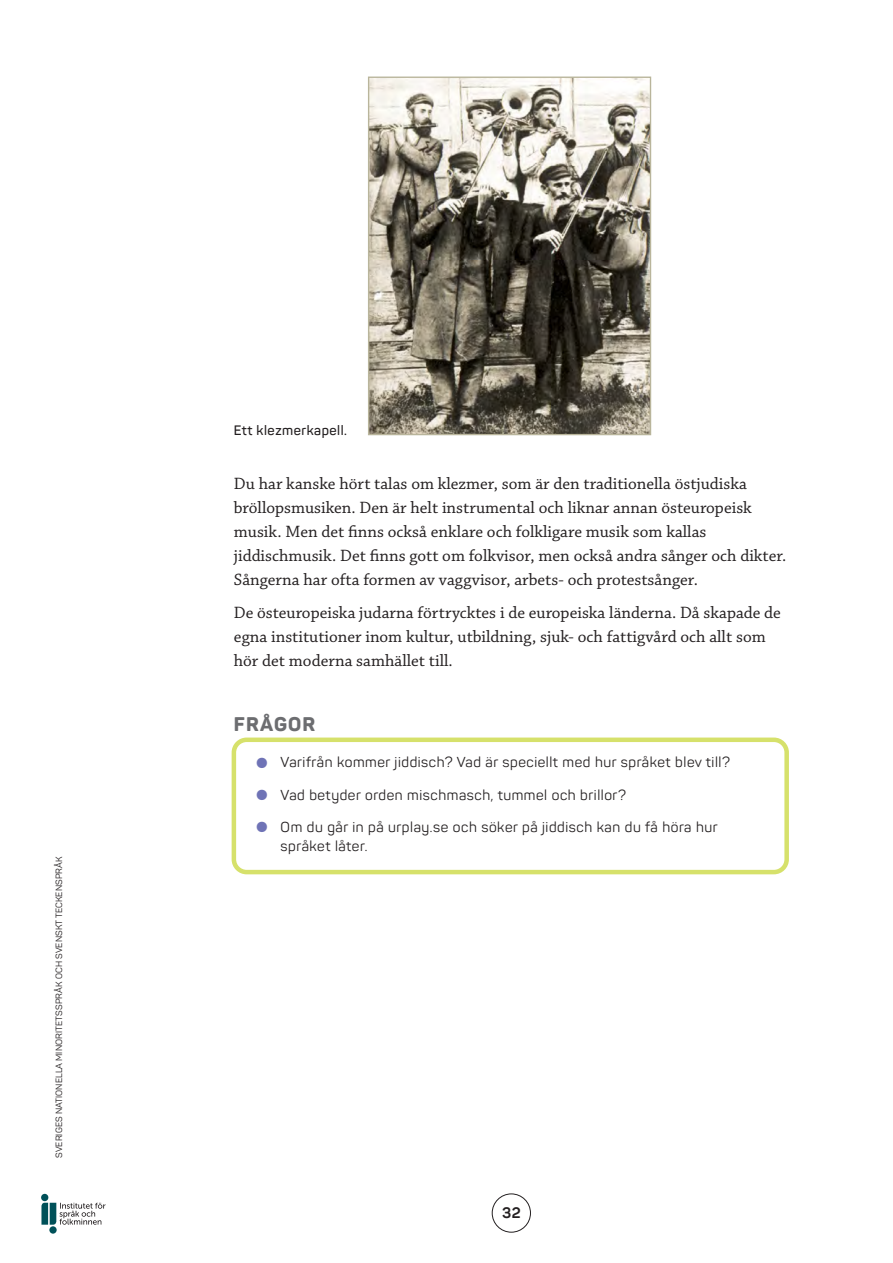
<style>
.page{position:relative;width:893px;height:1263px;background:#fff}
.page>*{position:absolute;margin:0;border:0;box-sizing:border-box;transform-origin:0 0}
.Heading_Frågor{font:800 19.5px "Panton";letter-spacing:.06em;color:#6c6d70}
.t1{font:17.25px/24px "Chaparral Pro";color:#231f20}
.t2{font:700 15px "Panton";color:#231f20}
.Frågor_ny{font:14.25px/19.5px "Panton";letter-spacing:.04em;color:#231f20}
.t3{font:600 13.5px "Panton";letter-spacing:.04em;color:#231f20}
.t4{font:9px "Panton";letter-spacing:.01em;color:#231f20}
.s1{font-weight:900;font-size:34.5px;color:#6f73b6}
</style>
<div class="page">
<div style="left:492px;top:1193px;width:39px;height:39px;border:1px solid #231f20;border-radius:50%"></div>
<div style="left:49px;top:1226px;width:8px;height:7px;background:#005159;border-radius:50%"></div>
<div style="left:41px;top:1194px;width:7px;height:7px;background:#005159;border-radius:50%"></div>
<svg style="left:41px;top:1203px;width:65px;height:22px"></svg>
<div style="left:232px;top:737px;width:557px;height:137px;border:4px solid #d6e16b;border-radius:13px"></div>
<img style="left:370px;top:79px;width:279px;height:354px">
<div style="left:368px;top:77px;width:283px;height:358px;border:1px solid #b9b59b"></div>
<p class="t4" style="left:54px;top:1158px;width:303px;rotate:-90deg">SVERIGES NATIONELLA MINORITETSSPRÅK OCH SVENSKT TECKENSPRÅK</p>
<p class="t3" style="left:234px;top:422px;width:115px">Ett klezmerkapell.</p>
<p class="t1" style="left:234px;top:472px;width:554px">Du har kanske hört talas om klezmer, som är den traditionella östjudiska bröllopsmusiken. Den är helt instrumental och liknar annan östeuropeisk musik. Men det finns också enklare och folkligare musik som kallas jiddischmusik. Det finns gott om folkvisor, men också andra sånger och dikter.<br>Sångerna har ofta formen av vaggvisor, arbets- och protestsånger.</p>
<p class="t1" style="left:234px;top:601px;width:548px">De östeuropeiska judarna förtrycktes i de europeiska länderna. Då skapade de egna institutioner inom kultur, utbildning, sjuk- och fattigvård och allt som hör det moderna samhället till.</p>
<h3 class="Heading_Frågor" style="left:234px;top:712px;width:83px">FRÅGOR</h3>
<p class="Frågor_ny" style="left:255px;top:752px;width:476px"><span class="s1">•</span> Varifrån kommer jiddisch? Vad är speciellt med hur språket blev till?</p>
<p class="Frågor_ny" style="left:255px;top:785px;width:372px"><span class="s1">•</span> Vad betyder orden mischmasch, tummel och brillor?</p>
<p class="Frågor_ny" style="left:281px;top:817px;width:439px;text-indent:-26px"><span class="s1">•</span> Om du går in på urplay.se och söker på jiddisch kan du få höra hur språket låter.</p>
<p class="t2" style="left:502px;top:1203px;width:20px">32</p>
</div>
